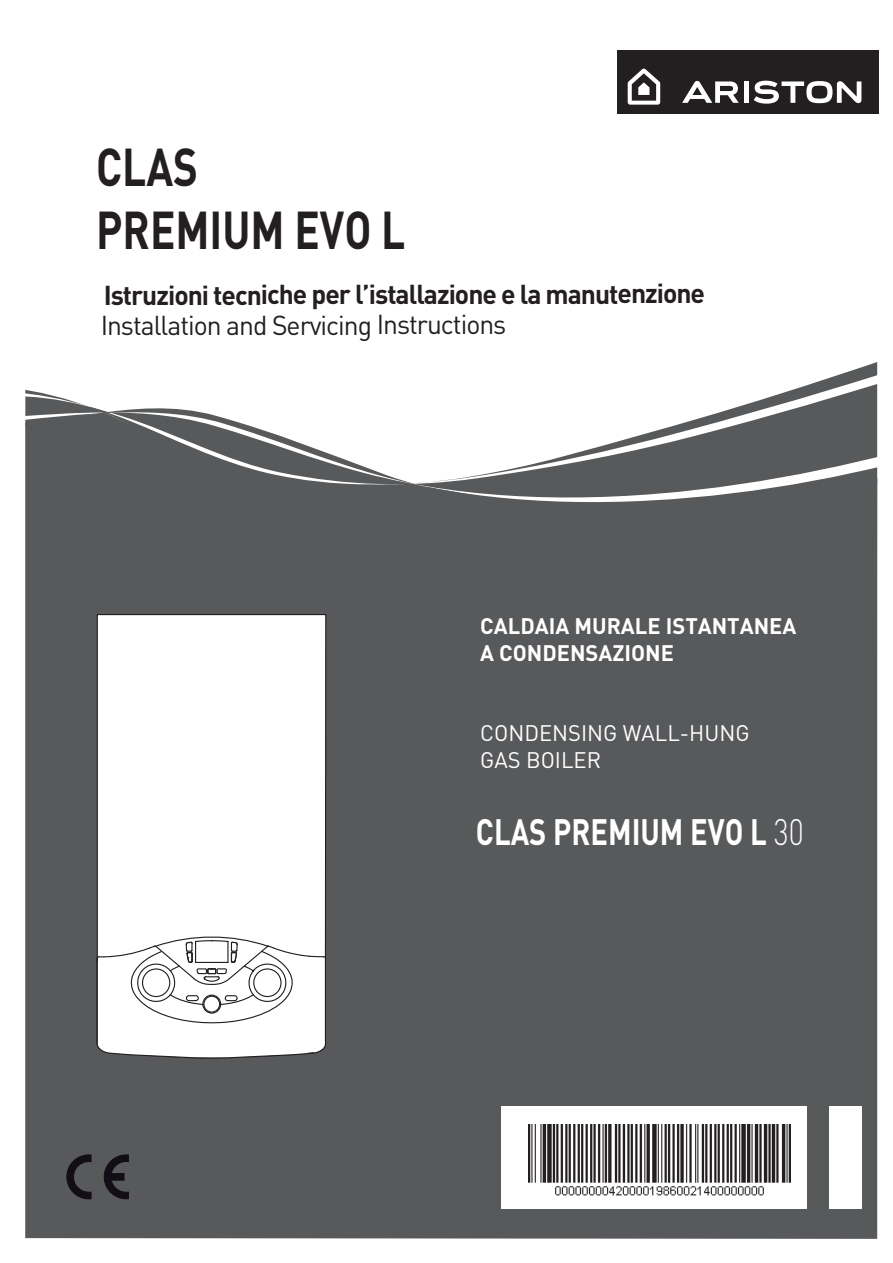
<style>
.page{position:relative;width:893px;height:1263px;background:#fff}
.page>*{position:absolute;margin:0;border:0;box-sizing:border-box;transform-origin:0 0}
.t1{font:700 52.5px/63.2px "DIN";color:#231f20;scale:.8 1}
.t2{font:700 36.3px "DIN";color:#fff;scale:.8 1}
.t3{font:700 27px "DIN";letter-spacing:-.04em;color:#231f20}
.t4{font:27px "DIN";letter-spacing:-.04em;color:#231f20}
.t5{font:700 22.2px/26.7px "DIN";color:#fff}
.t6{font:22.2px/26.7px "DIN";color:#fff}
.s1{font-weight:300}
</style>
<div class="page">
<div style="left:617px;top:51px;width:261px;height:63px;background:#231f20"></div>
<svg style="left:627px;top:68px;width:33px;height:37px"></svg>
<div style="left:743px;top:81px;width:5px;height:22px;background:#fff"></div>
<svg style="left:753px;top:81px;width:108px;height:23px"></svg>
<svg style="left:682px;top:81px;width:56px;height:22px"></svg>
<div style="left:25px;top:516px;width:852px;height:723px;background:#58595b"></div>
<svg style="left:25px;top:490px;width:852px;height:26px;background:#616264"></svg>
<svg style="left:25px;top:362px;width:852px;height:128px"></svg>
<div style="left:501px;top:1106px;width:305px;height:103px;background:#fff"></div>
<div style="left:828px;top:1106px;width:33px;height:103px;background:#fff"></div>
<svg style="left:96px;top:613px;width:231px;height:321px"></svg>
<svg style="left:95px;top:934px;width:232px;height:133px"></svg>
<svg style="left:103px;top:1155px;width:26px;height:44px"></svg>
<svg style="left:65px;top:1154px;width:26px;height:46px"></svg>
<img style="left:528px;top:1125px;width:262px;height:71px">
<h1 class="t1" style="left:96px;top:141px;width:388px">CLAS<br>PREMIUM EVO L</h1>
<p class="t3" style="left:104px;top:285px;width:603px">Istruzioni tecniche per l’istallazione e la manutenzione</p>
<p class="t4" style="left:101px;top:315px;width:407px">Installation and Servicing Instructions</p>
<p class="t5" style="left:480px;top:615px;width:317px">CALDAIA MURALE ISTANTANEA<br>A CONDENSAZIONE</p>
<p class="t6" style="left:480px;top:722px;width:271px">CONDENSING WALL-HUNG<br>GAS BOILER</p>
<h2 class="t2" style="left:476px;top:819px;width:411px">CLAS PREMIUM EVO L <span class="s1">30</span></h2>
</div>
